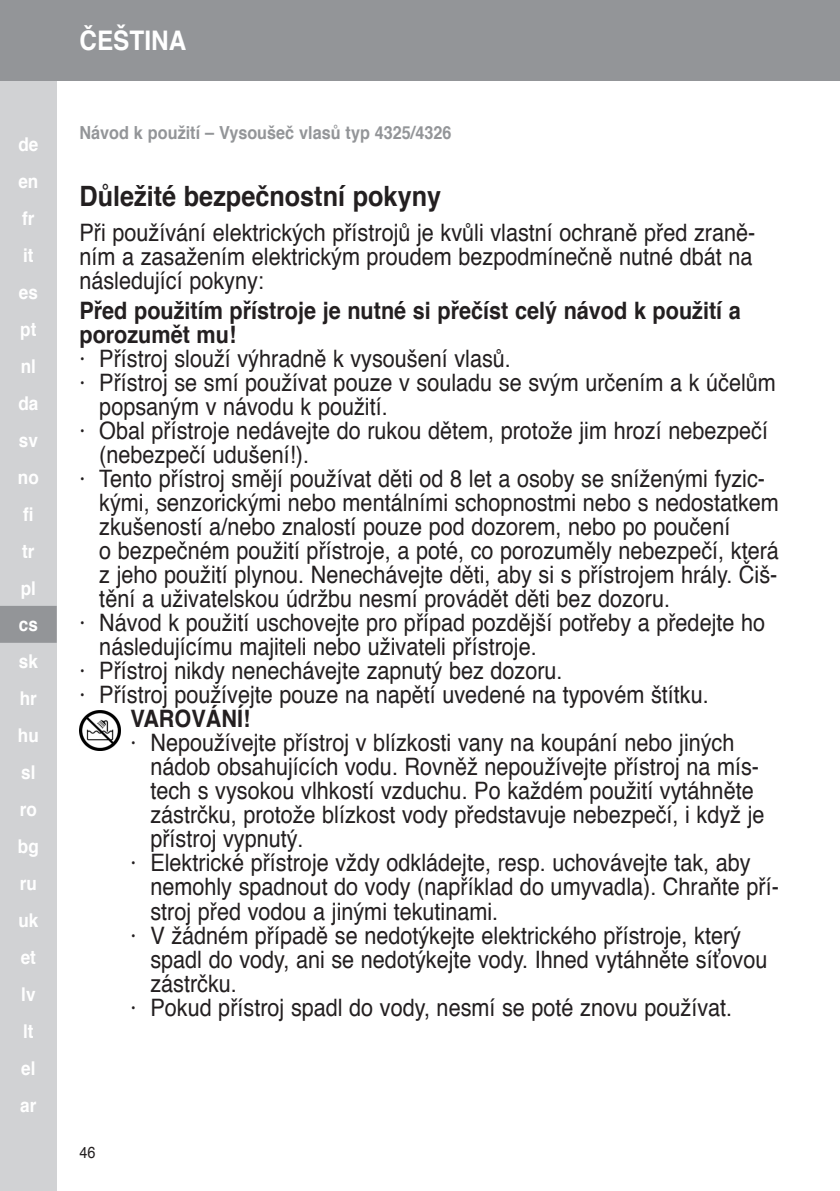
<style>
.page{position:relative;width:840px;height:1191px;background:#fff}
.page>*{position:absolute;margin:0;border:0;box-sizing:border-box;transform-origin:0 0}
.t1{font:700 28px "Helvetica";color:#231f20;scale:.9 1}
.t2{font:700 27px "Helvetica";color:#fff;scale:.9 1}
.t3{font:24px/24px "Helvetica";color:#231f20;scale:.9 1}
.t4{font:700 24px/24px "Helvetica";color:#231f20;scale:.9 1}
.t5{font:700 19px/37px "Helvetica";color:#fff;scale:.9 1}
.t6{font:700 18px "Helvetica";color:#939598;scale:.9 1}
.t7{font:16px "Helvetica";color:#231f20;scale:.9 1}
</style>
<div class="page">
<div style="left:0;top:0;width:57px;height:1191px;background:#d1d2d4"></div>
<div style="left:0;top:0;width:839px;height:80px;background:#939598"></div>
<div style="left:0;top:606px;width:57px;height:37px;background:#939598"></div>
<img style="left:79px;top:710px;width:41px;height:40px">
<p class="t5" style="left:18px;top:126px;width:25px">de en fr it es pt nl da sv no fi tr pl cs sk hr hu sl ro bg ru uk et lv lt el ar</p>
<p class="t2" style="left:79px;top:19px;width:120px">ČEŠTINA</p>
<p class="t6" style="left:79px;top:118px;width:414px">Návod k použití – Vysoušeč vlasů typ 4325/4326</p>
<p class="t1" style="left:79px;top:173px;width:403px">Důležité bezpečnostní pokyny</p>
<p class="t3" style="left:79px;top:221px;width:752px">Při používání elektrických přístrojů je kvůli vlastní ochraně před zraně&shy;ním a zasažením elektrickým proudem bezpodmínečně nutné dbát na následující pokyny:</p>
<p class="t4" style="left:79px;top:299px;width:736px">Před použitím přístroje je nutné si přečíst celý návod k použití a porozumět mu!</p>
<p class="t3" style="left:79px;top:347px;width:480px">· Přístroj slouží výhradně k vysoušení vlasů.</p>
<p class="t3" style="left:79px;top:371px;width:774px">· Přístroj se smí používat pouze v souladu se svým určením a k účelům</p>
<p class="t3" style="left:99px;top:395px;width:322px">popsaným v návodu k použití.</p>
<p class="t3" style="left:79px;top:419px;width:766px">· Obal přístroje nedávejte do rukou dětem, protože jim hrozí nebezpečí</p>
<p class="t3" style="left:99px;top:443px;width:234px">(nebezpečí udušení!).</p>
<p class="t3" style="left:79px;top:467px;width:763px">· Tento přístroj smějí používat děti od 8 let a osoby se sníženými fyzic-</p>
<p class="t3" style="left:99px;top:491px;width:756px">kými, senzorickými nebo mentálními schopnostmi nebo s nedostatkem</p>
<p class="t3" style="left:99px;top:515px;width:702px">zkušeností a/nebo znalostí pouze pod dozorem, nebo po poučení</p>
<p class="t3" style="left:99px;top:539px;width:756px">o bezpečném použití přístroje, a poté, co porozuměly nebezpečí, která</p>
<p class="t3" style="left:99px;top:563px;width:754px">z jeho použití plynou. Nenechávejte děti, aby si s přístrojem hrály. Čiš-</p>
<p class="t3" style="left:99px;top:587px;width:635px">tění a uživatelskou údržbu nesmí provádět děti bez dozoru.</p>
<p class="t3" style="left:79px;top:611px;width:763px">· Návod k použití uschovejte pro případ pozdější potřeby a předejte ho</p>
<p class="t3" style="left:99px;top:635px;width:487px">následujícímu majiteli nebo uživateli přístroje.</p>
<p class="t3" style="left:79px;top:659px;width:538px">· Přístroj nikdy nenechávejte zapnutý bez dozoru.</p>
<p class="t3" style="left:79px;top:683px;width:700px">· Přístroj používejte pouze na napětí uvedené na typovém štítku.</p>
<p class="t4" style="left:130px;top:707px;width:134px">VAROVÁNÍ!</p>
<p class="t3" style="left:130px;top:731px;width:672px">· Nepoužívejte přístroj v blízkosti vany na koupání nebo jiných</p>
<p class="t3" style="left:150px;top:755px;width:677px">nádob obsahujících vodu. Rovněž nepoužívejte přístroj na mís-</p>
<p class="t3" style="left:150px;top:779px;width:671px">tech s vysokou vlhkostí vzduchu. Po každém použití vytáhněte</p>
<p class="t3" style="left:150px;top:803px;width:683px">zástrčku, protože blízkost vody představuje nebezpečí, i když je</p>
<p class="t3" style="left:150px;top:827px;width:172px">přístroj vypnutý.</p>
<p class="t3" style="left:130px;top:851px;width:690px">· Elektrické přístroje vždy odkládejte, resp. uchovávejte tak, aby</p>
<p class="t3" style="left:150px;top:875px;width:699px">nemohly spadnout do vody (například do umyvadla). Chraňte pří-</p>
<p class="t3" style="left:150px;top:899px;width:388px">stroj před vodou a jinými tekutinami.</p>
<p class="t3" style="left:130px;top:923px;width:679px">· V žádném případě se nedotýkejte elektrického přístroje, který</p>
<p class="t3" style="left:150px;top:947px;width:686px">spadl do vody, ani se nedotýkejte vody. Ihned vytáhněte síťovou</p>
<p class="t3" style="left:150px;top:971px;width:98px">zástrčku.</p>
<p class="t3" style="left:130px;top:995px;width:669px">· Pokud přístroj spadl do vody, nesmí se poté znovu používat.</p>
<p class="t7" style="left:79px;top:1139px;width:19px">46</p>
</div>
